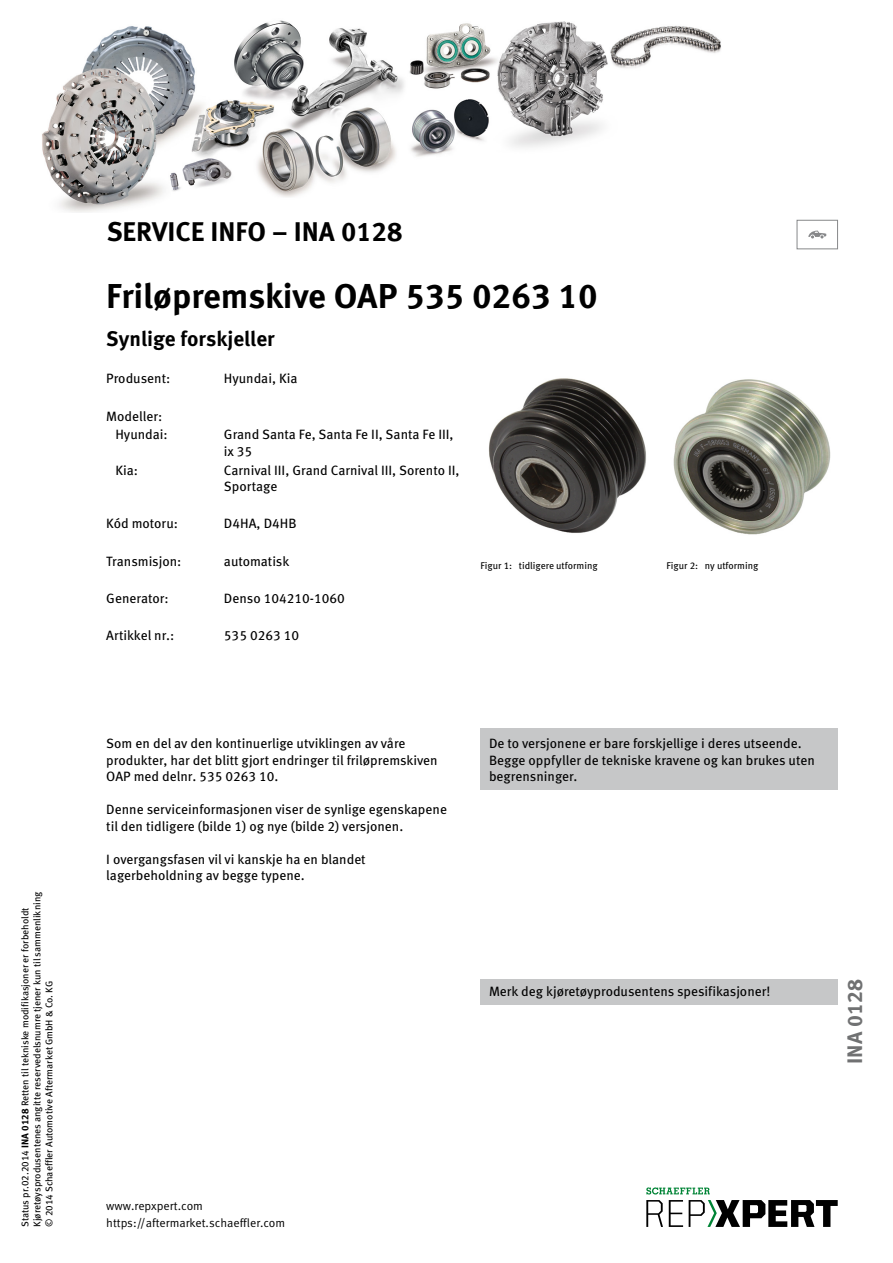
<style>
.page{position:relative;width:893px;height:1263px;background:#fff}
.page>*{position:absolute;margin:0;border:0;box-sizing:border-box;transform-origin:0 0}
.t1{font:700 34.5px "Meta Pro";color:#000}
.t2{font:700 27px "Meta Pro";color:#000}
.t3{font:700 21px "Meta Pro";color:#000}
.t4{font:700 21px "Meta Pro";color:#707172}
.t5{font:13.5px/16.5px "Meta Pro";color:#000}
.t6{font:12px/16.5px "Meta Pro Norm";color:#000}
.t7{font:9.75px/12px "Meta Pro";color:#000}
.s1{font-weight:700}
</style>
<div class="page">
<div style="left:480px;top:728px;width:358px;height:62px;background:#c6c7c8"></div>
<img style="left:489px;top:378px;width:157px;height:155px">
<img style="left:673px;top:379px;width:158px;height:156px">
<div style="left:480px;top:980px;width:358px;height:25px;background:#c6c7c8"></div>
<div style="left:797px;top:220px;width:41px;height:29px;border:1px solid #87888a"></div>
<svg style="left:808px;top:231px;width:18px;height:7px"></svg>
<img style="left:42px;top:20px;width:679px;height:192px">
<svg style="left:646px;top:1200px;width:17px;height:27px"></svg>
<svg style="left:669px;top:1200px;width:14px;height:27px"></svg>
<svg style="left:689px;top:1200px;width:149px;height:27px"></svg>
<svg style="left:646px;top:1187px;width:64px;height:7px"></svg>
<p class="t7" style="left:19px;top:1227px;width:337px;rotate:-90deg">Status pr.02.2014 <span class="s1">INA 0128</span> Retten til tekniske modifikasjoner er forbeholdt<br>Kjøretøysprodusentenes angitte reservedelsnumre tjener kun til sammenlikning © 2014 Schaeffler Automotive Aftermarket GmbH &amp; Co. KG</p>
<h2 class="t2" style="left:107px;top:210px;width:297px">SERVICE INFO – INA 0128</h2>
<h1 class="t1" style="left:106px;top:269px;width:493px">Friløpremskive OAP 535 0263 10</h1>
<h3 class="t3" style="left:106px;top:323px;width:170px">Synlige forskjeller</h3>
<p class="t5" style="left:106px;top:369px;width:66px">Produsent:</p>
<p class="t5" style="left:224px;top:369px;width:75px">Hyundai, Kia</p>
<p class="t5" style="left:115px;top:406px;width:54px;line-height:18.8px;text-indent:-9px">Modeller:<br>Hyundai:</p>
<p class="t5" style="left:224px;top:425px;width:231px">Grand Santa Fe, Santa Fe II, Santa Fe III, ix 35</p>
<p class="t5" style="left:115px;top:461px;width:24px">Kia:</p>
<p class="t5" style="left:224px;top:461px;width:237px">Carnival III, Grand Carnival III, Sorento II,<br>Sportage</p>
<p class="t5" style="left:106px;top:514px;width:73px">Kód motoru:</p>
<p class="t5" style="left:224px;top:514px;width:74px">D4HA, D4HB</p>
<p class="t5" style="left:106px;top:552px;width:77px">Transmisjon:</p>
<p class="t5" style="left:224px;top:552px;width:67px">automatisk</p>
<p class="t5" style="left:106px;top:589px;width:64px">Generator:</p>
<p class="t5" style="left:224px;top:589px;width:122px">Denso 104210-1060</p>
<p class="t5" style="left:106px;top:627px;width:70px">Artikkel nr.:</p>
<p class="t5" style="left:224px;top:627px;width:77px">535 0263 10</p>
<p class="t7" style="left:480px;top:559px;width:119px">Figur 1: tidligere utforming</p>
<p class="t7" style="left:667px;top:559px;width:93px">Figur 2: ny utforming</p>
<p class="t5" style="left:106px;top:734px;width:333px">Som en del av den kontinuerlige utviklingen av våre produkter, har det blitt gjort endringer til friløpremskiven<br>OAP med delnr. 535 0263 10.</p>
<p class="t5" style="left:106px;top:800px;width:342px">Denne serviceinformasjonen viser de synlige egenskapene til den tidligere (bilde 1) og nye (bilde 2) versjonen.</p>
<p class="t5" style="left:106px;top:850px;width:261px">I overgangsfasen vil vi kanskje ha en blandet lagerbeholdning av begge typene.</p>
<p class="t5" style="left:489px;top:734px;width:327px">De to versjonene er bare forskjellige i deres utseende.<br>Begge oppfyller de tekniske kravene og kan brukes uten begrensninger.</p>
<p class="t5" style="left:489px;top:982px;width:283px">Merk deg kjøretøyprodusentens spesifikasjoner!</p>
<h3 class="t4" style="left:838px;top:1064px;width:86px;rotate:-90deg">INA 0128</h3>
<p class="t6" style="left:106px;top:1197px;width:180px">www.repxpert.com https://aftermarket.schaeffler.com</p>
</div>
